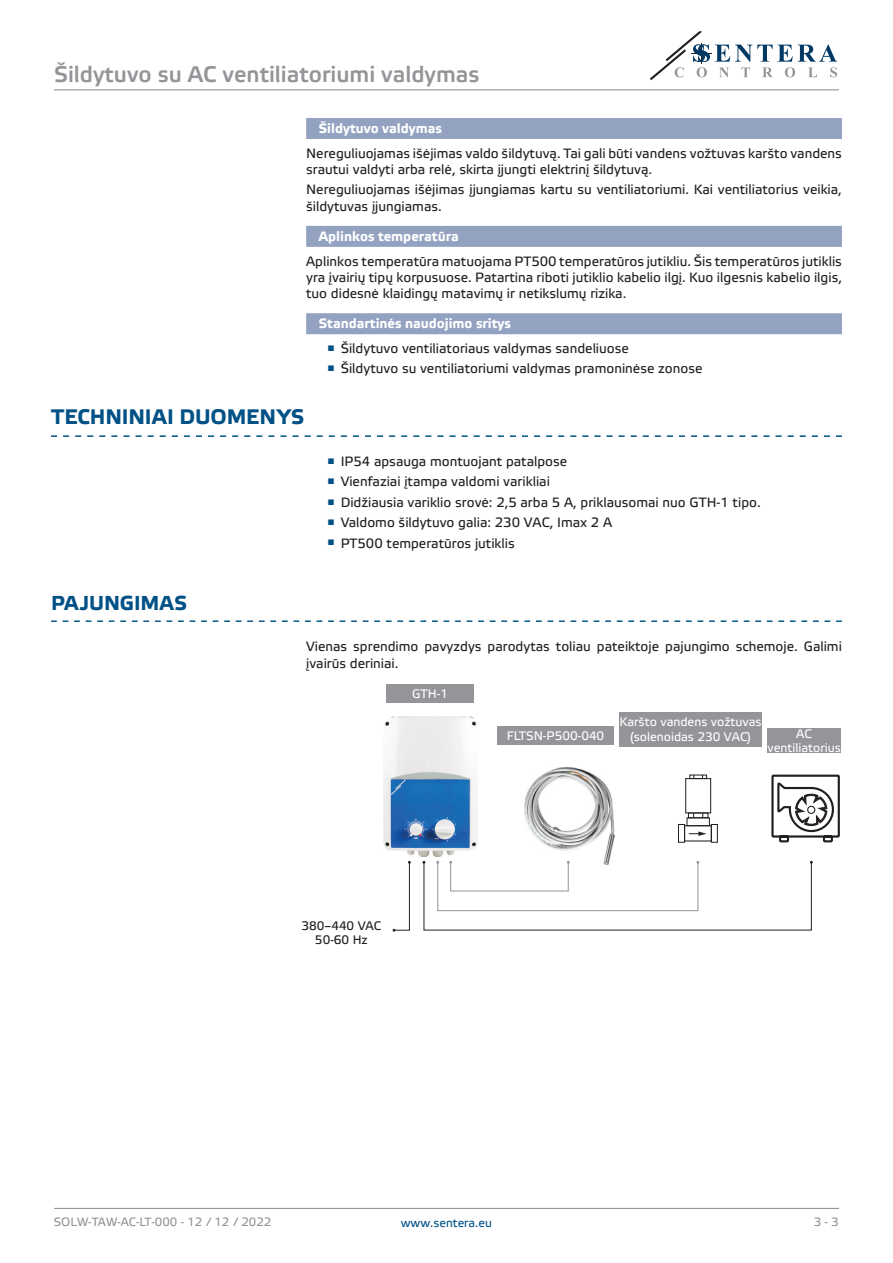
<style>
.page{position:relative;width:893px;height:1263px;background:#fff}
.page>*{position:absolute;margin:0;border:0;box-sizing:border-box;transform-origin:0 0}
.t1{font:22.5px "Etelka Medium Pro";color:#939598}
.t2{font:700 21px "Etelka Text Pro";color:#015186}
.t3{font:700 20.1px "Etelka Text Pro";letter-spacing:-.005em;color:#015186}
.Body_text{font:13.5px/16.2px "Etelka Text Pro";color:#231f20}
.Number-roman{font:700 13.5px "Etelka Text Pro";color:#fff}
.t4{font:12.3px/14.9px "Etelka Text Pro";color:#fff;text-align:center}
.t5{font:12.3px "Etelka Text Pro";color:#231f20}
.t6{font:12px "Etelka Text Pro";color:#939598}
.t7{font:12px "Etelka Text Pro";color:#015186}
</style>
<div class="page">
<svg style="left:650px;top:31px;width:187px;height:49px"></svg>
<hr style="left:54px;top:89px;width:785px;height:1px;background:#939598">
<hr style="left:54px;top:1208px;width:785px;height:1px;background:#939598">
<div style="left:306px;top:118px;width:536px;height:21px;background:#94a2c2"></div>
<div style="left:306px;top:226px;width:536px;height:21px;background:#94a2c2"></div>
<div style="left:306px;top:313px;width:536px;height:21px;background:#94a2c2"></div>
<svg style="left:51px;top:435px;width:791px;height:2px"></svg>
<svg style="left:51px;top:620px;width:791px;height:2px"></svg>
<div style="left:767px;top:728px;width:74px;height:25px;background:#939598"></div>
<img style="left:525px;top:767px;width:89px;height:93px">
<img style="left:384px;top:717px;width:93px;height:139px">
<svg style="left:771px;top:774px;width:69px;height:69px"></svg>
<svg style="left:422px;top:860px;width:391px;height:71px"></svg>
<svg style="left:392px;top:861px;width:19px;height:71px"></svg>
<div style="left:685px;top:778px;width:26px;height:35px;border:1px solid #231f20"></div>
<div style="left:688px;top:812px;width:20px;height:6px;border:1px solid #231f20"></div>
<div style="left:686px;top:817px;width:24px;height:9px;border:1px solid #231f20"></div>
<div style="left:684px;top:825px;width:28px;height:16px;border:1px solid #231f20"></div>
<div style="left:711px;top:824px;width:7px;height:19px;border:1px solid #231f20"></div>
<div style="left:678px;top:824px;width:7px;height:19px;border:1px solid #231f20"></div>
<svg style="left:689px;top:774px;width:19px;height:6px"></svg>
<svg style="left:689px;top:831px;width:17px;height:5px"></svg>
<div style="left:386px;top:684px;width:88px;height:19px;background:#939598"></div>
<div style="left:497px;top:726px;width:117px;height:19px;background:#939598"></div>
<div style="left:619px;top:712px;width:143px;height:34px;background:#939598"></div>
<h1 class="t1" style="left:54px;top:62px;width:427px">Šildytuvo su AC ventiliatoriumi valdymas</h1>
<p class="Number-roman" style="left:319px;top:120px;width:125px">Šildytuvo valdymas</p>
<p class="Body_text" style="left:306px;top:146px;width:537px">Nereguliuojamas išėjimas valdo šildytuvą. Tai gali būti vandens vožtuvas karšto vandens srautui valdyti arba relė, skirta įjungti elektrinį šildytuvą.</p>
<p class="Body_text" style="left:306px;top:182px;width:537px">Nereguliuojamas išėjimas įjungiamas kartu su ventiliatoriumi. Kai ventiliatorius veikia, šildytuvas įjungiamas.</p>
<p class="Number-roman" style="left:319px;top:228px;width:141px">Aplinkos temperatūra</p>
<p class="Body_text" style="left:306px;top:254px;width:537px;text-align:justify">Aplinkos temperatūra matuojama PT500 temperatūros jutikliu. Šis temperatūros jutiklis yra įvairių tipų korpusuose. Patartina riboti jutiklio kabelio ilgį. Kuo ilgesnis kabelio ilgis, tuo didesnė klaidingų matavimų ir netikslumų rizika.</p>
<p class="Number-roman" style="left:319px;top:315px;width:194px">Standartinės naudojimo sritys</p>
<p class="Body_text" style="left:327px;top:341px;width:303px"><sup>■</sup> Šildytuvo ventiliatoriaus valdymas sandeliuose</p>
<p class="Body_text" style="left:327px;top:361px;width:377px"><sup>■</sup> Šildytuvo su ventiliatoriumi valdymas pramoninėse zonose</p>
<p class="t2" style="left:51px;top:404px;width:255px">TECHNINIAI DUOMENYS</p>
<p class="t3" style="left:51px;top:590px;width:138px">PAJUNGIMAS</p>
<p class="Body_text" style="left:327px;top:454px;width:241px"><sup>■</sup> IP54 apsauga montuojant patalpose</p>
<p class="Body_text" style="left:327px;top:474px;width:224px"><sup>■</sup> Vienfaziai įtampa valdomi varikliai</p>
<p class="Body_text" style="left:327px;top:495px;width:435px"><sup>■</sup> Didžiausia variklio srovė: 2,5 arba 5 A, priklausomai nuo GTH-1 tipo.</p>
<p class="Body_text" style="left:327px;top:515px;width:286px"><sup>■</sup> Valdomo šildytuvo galia: 230 VAC, Imax 2 A</p>
<p class="Body_text" style="left:327px;top:536px;width:189px"><sup>■</sup> PT500 temperatūros jutiklis</p>
<p class="Body_text" style="left:306px;top:639px;width:537px">Vienas sprendimo pavyzdys parodytas toliau pateiktoje pajungimo schemoje. Galimi įvairūs deriniai.</p>
<p class="t4" style="left:412px;top:687px;width:37px">GTH-1</p>
<p class="t4" style="left:507px;top:729px;width:99px">FLTSN-P500-040</p>
<p class="t4" style="left:619px;top:715px;width:144px">Karšto vandens vožtuvas</p>
<p class="t4" style="left:630px;top:730px;width:122px">(solenoidas 230 VAC)</p>
<p class="t4" style="left:767px;top:727px;width:75px">AC ventiliatorius</p>
<p class="t5" style="left:301px;top:919px;width:81px">380–440 VAC</p>
<p class="t5" style="left:315px;top:933px;width:54px">50-60 Hz</p>
<p class="t6" style="left:54px;top:1215px;width:219px">SOLW-TAW-AC-LT-000 - 12 / 12 / 2022</p>
<p class="t7" style="left:401px;top:1216px;width:93px">www.sentera.eu</p>
<p class="t6" style="left:814px;top:1215px;width:27px">3 - 3</p>
</div>
